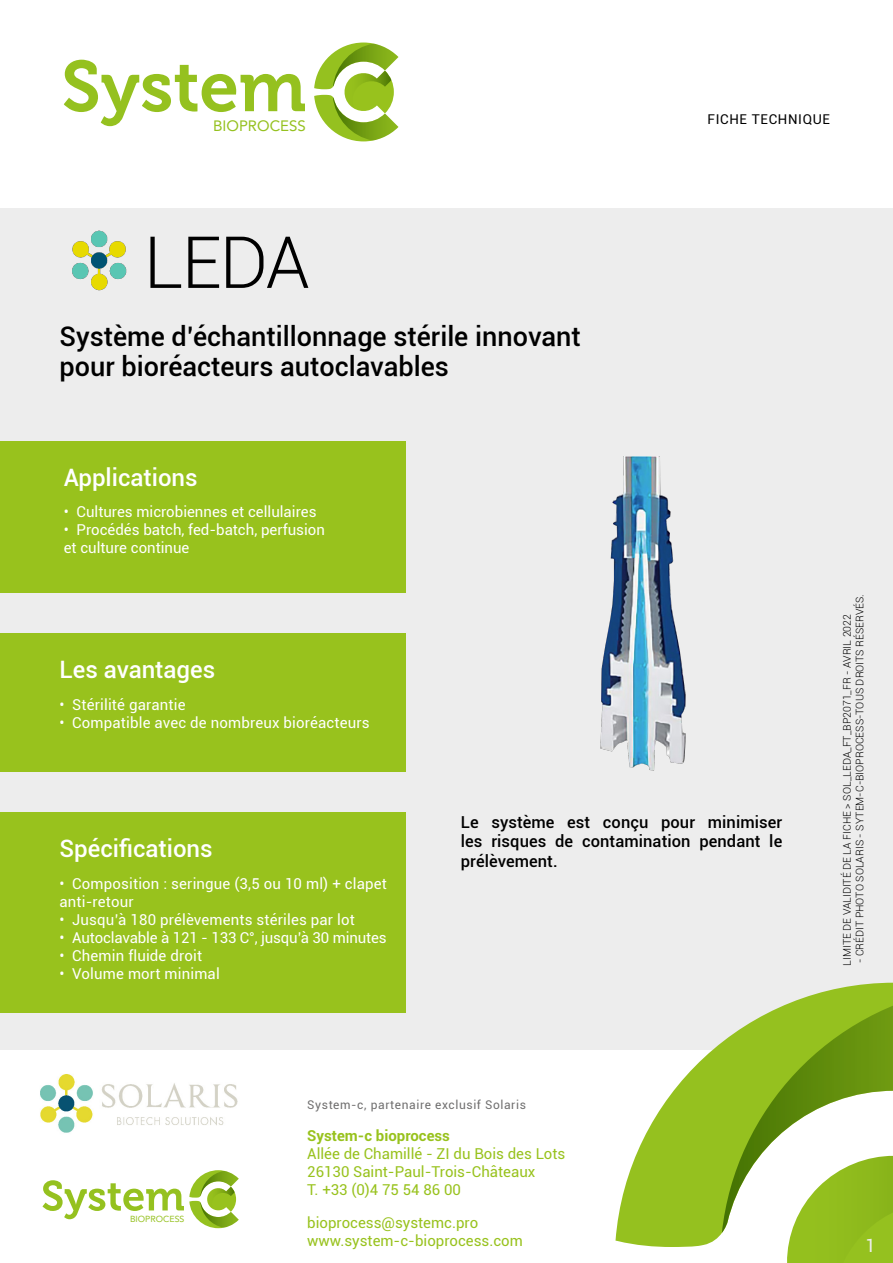
<style>
.page{position:relative;width:893px;height:1263px;background:#fff}
.page>*{position:absolute;margin:0;border:0;box-sizing:border-box;transform-origin:0 0}
._1-TitreProduit{font:300 72px "Roboto";color:#000}
._1-SsTitreProduit{font:500 27px "Roboto";color:#000}
._1-Les_avantages{font:500 24px "Roboto";color:#fff}
.t1{font:18px "Roboto";color:#ededed}
._1-text-description{font:500 16.5px/19.5px "Roboto";letter-spacing:.005em;color:#000;text-align:justify}
.t2{font:15px/18px "Roboto";letter-spacing:.01em;color:#fff}
.t3{font:15px/18px "Roboto";color:#98c21d}
.t4{font:15px "Roboto";letter-spacing:-.01em;color:#fff}
.t5{font:700 15px "Roboto";color:#98c21d}
.t6{font:15px "Avenir";color:#95c11f}
.t7{font:13.5px "Roboto";letter-spacing:.05em;color:#000}
.t8{font:12px "Roboto";letter-spacing:.05em;color:#706f6f}
.t9{font:300 10.5px "Roboto";color:#000}
.t10{font:8.85px "Avenir";color:#95c11f}
</style>
<div class="page">
<div style="left:0;top:208px;width:893px;height:842px;background:#ededed"></div>
<svg style="left:615px;top:983px;width:278px;height:264px"></svg>
<svg style="left:722px;top:989px;width:171px;height:274px"></svg>
<svg style="left:43px;top:1170px;width:196px;height:58px"></svg>
<svg style="left:64px;top:60px;width:241px;height:66px"></svg>
<svg style="left:314px;top:43px;width:84px;height:98px"></svg>
<img style="left:40px;top:1074px;width:198px;height:59px">
<div style="left:0;top:633px;width:406px;height:139px;background:#98c21d"></div>
<div style="left:0;top:441px;width:406px;height:152px;background:#98c21d"></div>
<div style="left:0;top:812px;width:406px;height:201px;background:#98c21d"></div>
<img style="left:72px;top:230px;width:55px;height:61px">
<img style="left:600px;top:456px;width:86px;height:315px">
<p class="t6" style="left:213px;top:114px;width:94px">BIOPROCESS</p>
<p class="t7" style="left:708px;top:110px;width:124px">FICHE TECHNIQUE</p>
<p class="_1-TitreProduit" style="left:144px;top:212px;width:167px">LEDA</p>
<p class="_1-SsTitreProduit" style="left:60px;top:317px;width:523px">Système d’échantillonnage stérile innovant</p>
<p class="_1-SsTitreProduit" style="left:60px;top:347px;width:391px">pour bioréacteurs autoclavables</p>
<p class="_1-Les_avantages" style="left:64px;top:460px;width:135px">Applications</p>
<p class="t2" style="left:64px;top:502px;width:254px">• Cultures microbiennes et cellulaires</p>
<p class="t2" style="left:64px;top:520px;width:263px">• Procédés batch, fed-batch, perfusion et culture continue</p>
<p class="_1-Les_avantages" style="left:60px;top:652px;width:157px">Les avantages</p>
<p class="t2" style="left:60px;top:695px;width:128px">• Stérilité garantie</p>
<p class="t2" style="left:60px;top:713px;width:312px">• Compatible avec de nombreux bioréacteurs</p>
<p class="_1-Les_avantages" style="left:60px;top:831px;width:155px">Spécifications</p>
<p class="t2" style="left:60px;top:874px;width:329px">• Composition : seringue (3,5 ou 10 ml) + clapet anti-retour</p>
<p class="t2" style="left:60px;top:910px;width:297px">• Jusqu’à 180 prélèvements stériles par lot</p>
<p class="t4" style="left:60px;top:927px;width:329px">• Autoclavable à 121 - 133 C°, jusqu’à 30 minutes</p>
<p class="t2" style="left:60px;top:946px;width:144px">• Chemin fluide droit</p>
<p class="t2" style="left:60px;top:964px;width:162px">• Volume mort minimal</p>
<p class="_1-text-description" style="left:461px;top:811px;width:323px">Le système est conçu pour minimiser les risques de contamination pendant le prélèvement.</p>
<p class="t9" style="left:852px;top:963px;width:371px;rotate:-90deg">- CRÉDIT PHOTO SOLARIS - SYTEM-C-BIOPROCESS-TOUS DROITS RÉSERVÉS.</p>
<p class="t9" style="left:840px;top:966px;width:353px;rotate:-90deg">LIMITE DE VALIDITÉ DE LA FICHE &gt; SOL_LEDA_FT_BP2071_FR - AVRIL 2022</p>
<p class="t10" style="left:130px;top:1212px;width:56px">BIOPROCESS</p>
<p class="t8" style="left:307px;top:1096px;width:220px">System-c, partenaire exclusif Solaris</p>
<p class="t5" style="left:307px;top:1125px;width:144px">System-c bioprocess</p>
<p class="t3" style="left:307px;top:1144px;width:260px">Allée de Chamillé - ZI du Bois des Lots<br>26130 Saint-Paul-Trois-Châteaux<br>T. +33 (0)4 75 54 86 00</p>
<p class="t3" style="left:307px;top:1213px;width:217px">bioprocess@systemc.pro www.system-c-bioprocess.com</p>
<p class="t1" style="left:865px;top:1233px;width:12px">1</p>
</div>
